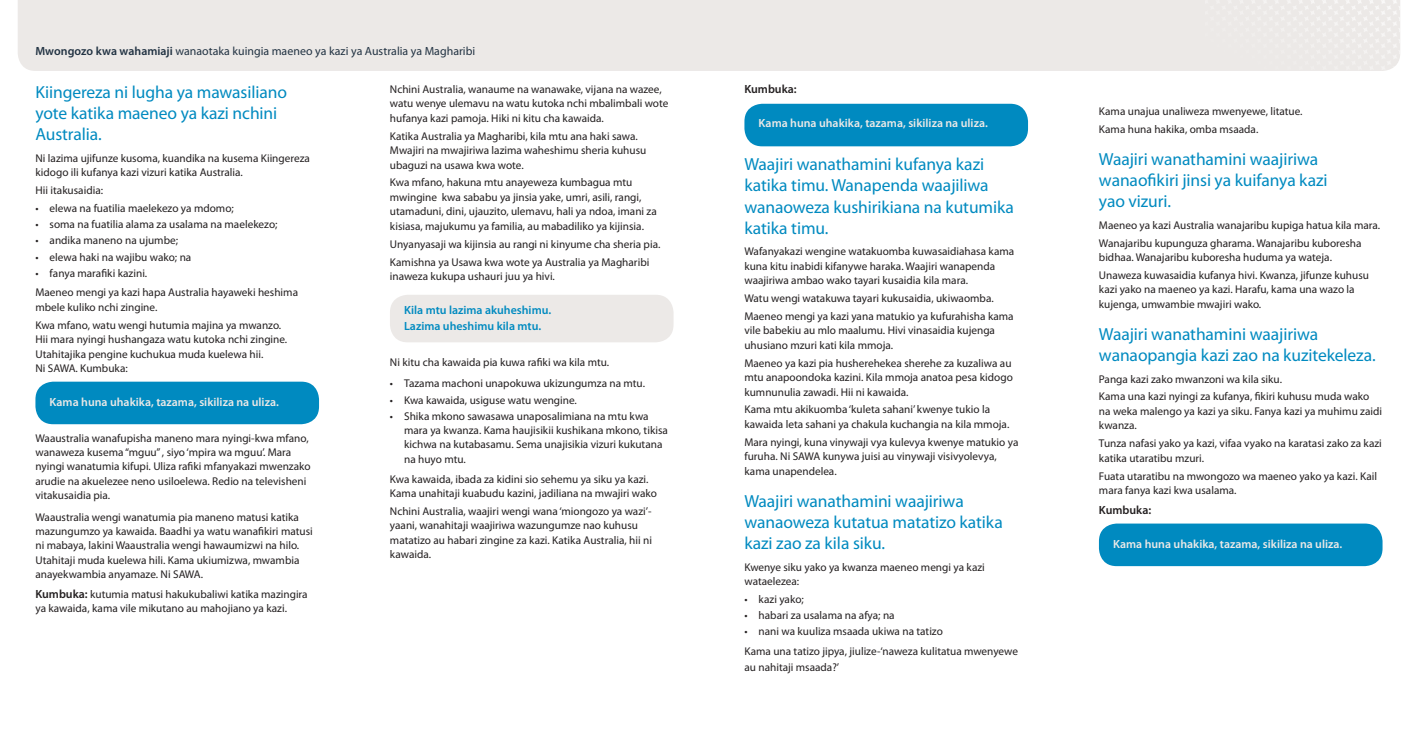
<style>
.page{position:relative;width:1418px;height:745px;background:#fff}
.page>*{position:absolute;margin:0;border:0;box-sizing:border-box;transform-origin:0 0}
.t1{font:17.5px/21.2px "Myriad Pro";letter-spacing:-.005em;color:#008ac0}
.t2{font:600 11.88px "Myriad Pro";color:#ece9e7}
.t3{font:11.88px "Myriad Pro";letter-spacing:.005em;color:#213242}
.t4{font:600 11.88px/16.2px "Myriad Pro";color:#008ac0}
.t5{font:600 11.88px "Myriad Pro";color:#231f20}
.t6{font:11.25px/14.4px "Myriad Pro";color:#231f20}
.s1{font-weight:600}
.s2{font-weight:600;font-size:11.88px}
</style>
<div class="page">
<div style="left:1098px;top:523px;width:284px;height:42px;background:#008ac0;border-radius:18px"></div>
<div style="left:744px;top:104px;width:284px;height:42px;background:#008ac0;border-radius:18px"></div>
<div style="left:18px;top:0;width:1187px;height:71px;background:#ece9e7"></div>
<div style="left:1205px;top:0;width:195px;height:71px;background:#ece9e7"></div>
<div style="left:35px;top:381px;width:284px;height:43px;background:#008ac0;border-radius:18px"></div>
<div style="left:390px;top:294px;width:283px;height:48px;background:#ece9e7;border-radius:18px"></div>
<p class="t3" style="left:35px;top:44px;width:441px"><span class="s1">Mwongozo kwa wahamiaji</span> wanaotaka kuingia maeneo ya kazi ya Australia ya Magharibi</p>
<h1 class="t1" style="left:35px;top:81px;width:253px">Kiingereza ni lugha ya mawasiliano yote katika maeneo ya kazi nchini<br>Australia.</h1>
<p class="t6" style="left:35px;top:150px;width:276px">Ni lazima ujifunze kusoma, kuandika na kusema Kiingereza kidogo ili kufanya kazi vizuri katika Australia.</p>
<p class="t6" style="left:35px;top:183px;width:69px">Hii itakusaidia:</p>
<p class="t6" style="left:35px;top:201px;width:200px">• elewa na fuatilia maelekezo ya mdomo;</p>
<p class="t6" style="left:35px;top:217px;width:243px">• soma na fuatilia alama za usalama na maelekezo;</p>
<p class="t6" style="left:35px;top:233px;width:144px">• andika maneno na ujumbe;</p>
<p class="t6" style="left:35px;top:249px;width:157px">• elewa haki na wajibu wako; na</p>
<p class="t6" style="left:35px;top:263px;width:264px;line-height:19.8px">• fanya marafiki kazini.<br>Maeneo mengi ya kazi hapa Australia hayaweki heshima</p>
<p class="t6" style="left:35px;top:298px;width:247px;line-height:17.9px">mbele kuliko nchi zingine.<br>Kwa mfano, watu wengi hutumia majina ya mwanzo.</p>
<p class="t6" style="left:35px;top:332px;width:253px">Hii mara nyingi hushangaza watu kutoka nchi zingine.<br>Utahitajika pengine kuchukua muda kuelewa hii.<br>Ni SAWA. Kumbuka:</p>
<p class="t2" style="left:50px;top:394px;width:231px">Kama huna uhakika, tazama, sikiliza na uliza.</p>
<p class="t6" style="left:35px;top:430px;width:277px">Waaustralia wanafupisha maneno mara nyingi-kwa mfano, wanaweza kusema “mguu” , siyo ‘mpira wa mguu’. Mara nyingi wanatumia kifupi. Uliza rafiki mfanyakazi mwenzako arudie na akuelezee neno usiloelewa. Redio na televisheni vitakusaidia pia.</p>
<p class="t6" style="left:35px;top:509px;width:279px">Waaustralia wengi wanatumia pia maneno matusi katika mazungumzo ya kawaida. Baadhi ya watu wanafikiri matusi ni mabaya, lakini Waaustralia wengi hawaumizwi na hilo.<br>Utahitaji muda kuelewa hili. Kama ukiumizwa, mwambia anayekwambia anyamaze. Ni SAWA.</p>
<p class="t6" style="left:35px;top:586px;width:274px"><span class="s2">Kumbuka:</span> kutumia matusi hakukubaliwi katika mazingira ya kawaida, kama vile mikutano au mahojiano ya kazi.</p>
<p class="t6" style="left:390px;top:82px;width:280px">Nchini Australia, wanaume na wanawake, vijana na wazee, watu wenye ulemavu na watu kutoka nchi mbalimbali wote hufanya kazi pamoja. Hiki ni kitu cha kawaida.</p>
<p class="t6" style="left:390px;top:128px;width:258px">Katika Australia ya Magharibi, kila mtu ana haki sawa.<br>Mwajiri na mwajiriwa lazima waheshimu sheria kuhusu ubaguzi na usawa kwa wote.</p>
<p class="t6" style="left:390px;top:175px;width:268px">Kwa mfano, hakuna mtu anayeweza kumbagua mtu mwingine kwa sababu ya jinsia yake, umri, asili, rangi, utamaduni, dini, ujauzito, ulemavu, hali ya ndoa, imani za kisiasa, majukumu ya familia, au mabadiliko ya kijinsia.</p>
<p class="t6" style="left:390px;top:234px;width:272px;line-height:17.9px">Unyanyasaji wa kijinsia au rangi ni kinyume cha sheria pia.<br>Kamishna ya Usawa kwa wote ya Australia ya Magharibi</p>
<p class="t6" style="left:390px;top:268px;width:166px">inaweza kukupa ushauri juu ya hivi.</p>
<p class="t4" style="left:404px;top:301px;width:149px">Kila mtu lazima akuheshimu.<br>Lazima uheshimu kila mtu.</p>
<p class="t6" style="left:390px;top:354px;width:221px">Ni kitu cha kawaida pia kuwa rafiki wa kila mtu.</p>
<p class="t6" style="left:390px;top:376px;width:257px">• Tazama machoni unapokuwa ukizungumza na mtu.</p>
<p class="t6" style="left:390px;top:392px;width:188px">• Kwa kawaida, usiguse watu wengine.</p>
<p class="t6" style="left:404px;top:408px;width:265px;text-indent:-14px">• Shika mkono sawasawa unaposalimiana na mtu kwa mara ya kwanza. Kama haujisikii kushikana mkono, tikisa kichwa na kutabasamu. Sema unajisikia vizuri kukutana na huyo mtu.</p>
<p class="t6" style="left:390px;top:471px;width:268px">Kwa kawaida, ibada za kidini sio sehemu ya siku ya kazi.<br>Kama unahitaji kuabudu kazini, jadiliana na mwajiri wako</p>
<p class="t6" style="left:390px;top:503px;width:263px">Nchini Australia, waajiri wengi wana ‘miongozo ya wazi’- yaani, wanahitaji waajiriwa wazungumze nao kuhusu matatizo au habari zingine za kazi. Katika Australia, hii ni kawaida.</p>
<p class="t5" style="left:744px;top:82px;width:54px">Kumbuka:</p>
<p class="t2" style="left:758px;top:116px;width:231px">Kama huna uhakika, tazama, sikiliza na uliza.</p>
<h1 class="t1" style="left:744px;top:153px;width:271px">Waajiri wanathamini kufanya kazi katika timu. Wanapenda waajiliwa wanaoweza kushirikiana na kutumika katika timu.</h1>
<p class="t6" style="left:744px;top:244px;width:271px">Wafanyakazi wengine watakuomba kuwasaidiahasa kama kuna kitu inabidi kifanywe haraka. Waajiri wanapenda waajiriwa ambao wako tayari kusaidia kila mara.</p>
<p class="t6" style="left:744px;top:289px;width:271px;line-height:17.9px">Watu wengi watakuwa tayari kukusaidia, ukiwaomba.<br>Maeneo mengi ya kazi yana matukio ya kufurahisha kama</p>
<p class="t6" style="left:744px;top:323px;width:252px">vile babekiu au mlo maalumu. Hivi vinasaidia kujenga uhusiano mzuri kati kila mmoja.</p>
<p class="t6" style="left:744px;top:355px;width:270px">Maeneo ya kazi pia husherehekea sherehe za kuzaliwa au mtu anapoondoka kazini. Kila mmoja anatoa pesa kidogo kumnunulia zawadi. Hii ni kawaida.</p>
<p class="t6" style="left:744px;top:402px;width:266px">Kama mtu akikuomba ‘kuleta sahani’ kwenye tukio la kawaida leta sahani ya chakula kuchangia na kila mmoja.</p>
<p class="t6" style="left:744px;top:434px;width:275px">Mara nyingi, kuna vinywaji vya kulevya kwenye matukio ya furuha. Ni SAWA kunywa juisi au vinywaji visivyolevya, kama unapendelea.</p>
<h1 class="t1" style="left:744px;top:489px;width:260px">Waajiri wanathamini waajiriwa wanaoweza kutatua matatizo katika kazi zao za kila siku.</h1>
<p class="t6" style="left:744px;top:559px;width:242px">Kwenye siku yako ya kwanza maeneo mengi ya kazi wataelezea:</p>
<p class="t6" style="left:744px;top:591px;width:61px">• kazi yako;</p>
<p class="t6" style="left:744px;top:607px;width:152px">• habari za usalama na afya; na</p>
<p class="t6" style="left:744px;top:621px;width:275px;line-height:19.8px">• nani wa kuuliza msaada ukiwa na tatizo<br>Kama una tatizo jipya, jiulize-‘naweza kulitatua mwenyewe</p>
<p class="t6" style="left:744px;top:659px;width:96px">au nahitaji msaada?’</p>
<p class="t6" style="left:1098px;top:102px;width:205px;line-height:17.9px">Kama unajua unaliweza mwenyewe, litatue.<br>Kama huna hakika, omba msaada.</p>
<h1 class="t1" style="left:1098px;top:148px;width:230px">Waajiri wanathamini waajiriwa wanaofikiri jinsi ya kuifanya kazi yao vizuri.</h1>
<p class="t6" style="left:1098px;top:216px;width:283px;line-height:17.9px">Maeneo ya kazi Australia wanajaribu kupiga hatua kila mara.<br>Wanajaribu kupunguza gharama. Wanajaribu kuboresha</p>
<p class="t6" style="left:1098px;top:248px;width:272px;line-height:17.9px">bidhaa. Wanajaribu kuboresha huduma ya wateja.<br>Unaweza kuwasaidia kufanya hivi. Kwanza, jifunze kuhusu</p>
<p class="t6" style="left:1098px;top:282px;width:257px">kazi yako na maeneo ya kazi. Harafu, kama una wazo la kujenga, umwambie mwajiri wako.</p>
<h1 class="t1" style="left:1098px;top:323px;width:278px">Waajiri wanathamini waajiriwa wanaopangia kazi zao na kuzitekeleza.</h1>
<p class="t6" style="left:1098px;top:369px;width:272px;line-height:17.9px">Panga kazi zako mwanzoni wa kila siku.<br>Kama una kazi nyingi za kufanya, fikiri kuhusu muda wako</p>
<p class="t6" style="left:1098px;top:403px;width:285px">na weka malengo ya kazi ya siku. Fanya kazi ya muhimu zaidi kwanza.</p>
<p class="t6" style="left:1098px;top:436px;width:284px">Tunza nafasi yako ya kazi, vifaa vyako na karatasi zako za kazi katika utaratibu mzuri.</p>
<p class="t6" style="left:1098px;top:468px;width:279px">Fuata utaratibu na mwongozo wa maeneo yako ya kazi. Kail mara fanya kazi kwa usalama.</p>
<p class="t5" style="left:1098px;top:502px;width:54px">Kumbuka:</p>
<p class="t2" style="left:1113px;top:536px;width:231px">Kama huna uhakika, tazama, sikiliza na uliza.</p>
</div>
